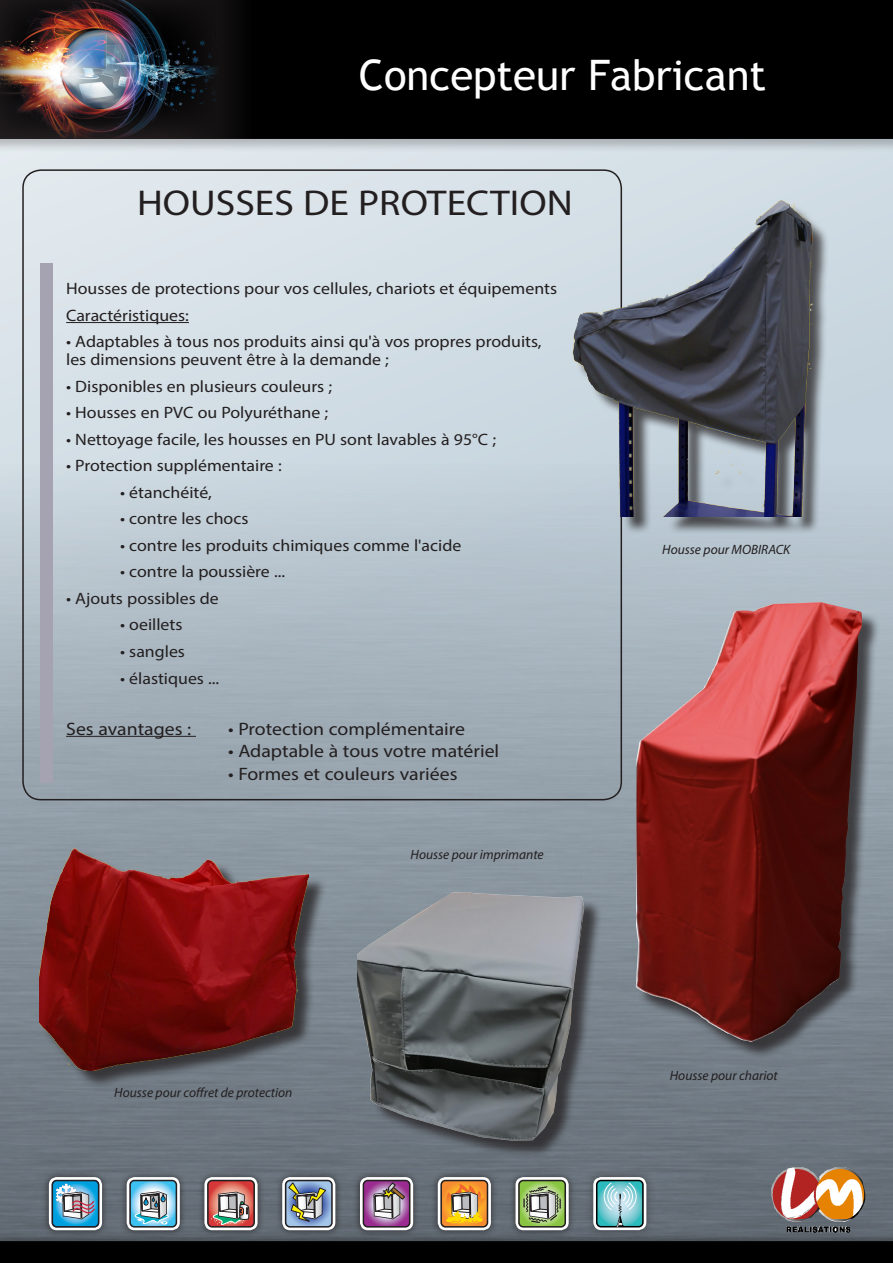
<style>
.page{position:relative;width:893px;height:1263px;background:#fff}
.page>*{position:absolute;margin:0;border:0;box-sizing:border-box;transform-origin:0 0}
.t1{font:42px "Myriad Pro";color:#fff}
.t2{font:42px "Trebuchet MS";color:#fff}
.Normal_e{font:36px "Myriad Pro";color:#231f20;scale:1.1 1}
.Normal_e-2{font:18px "Myriad Pro";color:#231f20;scale:1.1 1}
.Normal_e-3{font:16.5px/18px "Myriad Pro";color:#231f20;scale:1.08 1}
.t3{font:italic 13.5px "Myriad Pro";color:#231f20}
</style>
<div class="page">
<div style="left:0;top:0;width:893px;height:1240px;background:linear-gradient(to right,#d9e1e7,#cedae2)"></div>
<img style="left:0;top:463px;width:893px;height:770px">
<div style="left:0;top:0;width:893px;height:153px;background:#231f20;opacity:.25"></div>
<div style="left:0;top:1233px;width:893px;height:30px;background:#231f20;opacity:.25"></div>
<img style="left:0;top:0;width:148px;height:139px">
<svg style="left:148px;top:0;width:745px;height:139px;background:#020203"></svg>
<div style="left:0;top:1242px;width:893px;height:21px;background:#000"></div>
<div style="left:42px;top:1170px;width:67px;height:67px;background:#231f20;opacity:.75"></div>
<div style="left:49px;top:1177px;width:53px;height:53px;background:#fff;border-radius:8px"></div>
<svg style="left:51px;top:1179px;width:49px;height:49px;background:#629bb8"></svg>
<div style="left:119px;top:1170px;width:68px;height:67px;background:#231f20;opacity:.75"></div>
<div style="left:127px;top:1177px;width:53px;height:53px;background:#fff;border-radius:8px"></div>
<svg style="left:127px;top:1179px;width:51px;height:49px;background:#84b0c2"></svg>
<div style="left:275px;top:1170px;width:67px;height:67px;background:#231f20;opacity:.75"></div>
<div style="left:282px;top:1177px;width:53px;height:53px;background:#fff;border-radius:8px"></div>
<svg style="left:284px;top:1179px;width:49px;height:49px;background:#8896a0"></svg>
<div style="left:353px;top:1170px;width:67px;height:67px;background:#231f20;opacity:.75"></div>
<div style="left:360px;top:1177px;width:53px;height:53px;background:#fff;border-radius:8px"></div>
<svg style="left:362px;top:1186px;width:49px;height:42px;background:#9c7597"></svg>
<div style="left:430px;top:1170px;width:68px;height:67px;background:#231f20;opacity:.75"></div>
<div style="left:438px;top:1177px;width:53px;height:53px;background:#fff;border-radius:8px"></div>
<svg style="left:440px;top:1186px;width:49px;height:42px;background:#cb9851"></svg>
<div style="left:508px;top:1170px;width:68px;height:67px;background:#231f20;opacity:.75"></div>
<div style="left:515px;top:1177px;width:54px;height:53px;background:#fff;border-radius:8px"></div>
<svg style="left:517px;top:1186px;width:50px;height:42px;background:#92a678"></svg>
<div style="left:584px;top:1168px;width:72px;height:71px;background:#231f20;opacity:.5"></div>
<div style="left:593px;top:1177px;width:53px;height:53px;background:#fff;border-radius:8px"></div>
<svg style="left:595px;top:1179px;width:49px;height:49px;background:#7dbabf"></svg>
<hr style="left:66px;top:322px;width:123px;height:1px;background:#231f20">
<hr style="left:66px;top:736px;width:130px;height:1px;background:#231f20">
<div style="left:197px;top:1170px;width:68px;height:67px;background:#231f20;opacity:.75"></div>
<div style="left:204px;top:1177px;width:54px;height:53px;background:#fff;border-radius:8px"></div>
<svg style="left:204px;top:1179px;width:52px;height:49px;background:#af7e78"></svg>
<div style="left:576px;top:203px;width:254px;height:331px;background:#231f20;opacity:.75"></div>
<img style="left:573px;top:201px;width:242px;height:315px">
<div style="left:42px;top:851px;width:285px;height:238px;background:#231f20;opacity:.75"></div>
<img style="left:40px;top:848px;width:269px;height:222px">
<div style="left:637px;top:595px;width:255px;height:467px;background:#231f20;opacity:.75"></div>
<svg style="left:634px;top:592px;width:240px;height:452px;background:#7e4141"></svg>
<img style="left:771px;top:1167px;width:94px;height:52px">
<img style="left:786px;top:1219px;width:65px;height:14px">
<div style="left:40px;top:264px;width:12px;height:519px;background:#a5a3b1"></div>
<img style="left:357px;top:889px;width:277px;height:297px">
<p class="t2" style="left:359px;top:50px;width:409px">Concepteur Fabricant</p>
<h1 class="t1" style="left:349px;top:49px;width:378px">Concepteur Fabricant</h1>
<p class="Normal_e" style="left:137px;top:181px;width:398px">HOUSSES DE PROTECTION</p>
<p class="Normal_e-3" style="left:66px;top:280px;width:456px">Housses de protections pour vos cellules, chariots et équipements</p>
<p class="Normal_e-3" style="left:66px;top:306px;width:115px">Caractéristiques:</p>
<p class="Normal_e-3" style="left:66px;top:333px;width:442px">• Adaptables à tous nos produits ainsi qu'à vos propres produits, les dimensions peuvent être à la demande ;</p>
<p class="Normal_e-3" style="left:66px;top:377px;width:248px">• Disponibles en plusieurs couleurs ;</p>
<p class="Normal_e-3" style="left:66px;top:404px;width:244px">• Housses en PVC ou Polyuréthane ;</p>
<p class="Normal_e-3" style="left:66px;top:430px;width:400px">• Nettoyage facile, les housses en PU sont lavables à 95°C ;</p>
<p class="Normal_e-3" style="left:66px;top:457px;width:201px">• Protection supplémentaire :</p>
<p class="Normal_e-3" style="left:120px;top:483px;width:86px">• étanchéité,</p>
<p class="Normal_e-3" style="left:120px;top:510px;width:120px">• contre les chocs</p>
<p class="Normal_e-3" style="left:120px;top:536px;width:317px">• contre les produits chimiques comme l'acide</p>
<p class="Normal_e-3" style="left:120px;top:563px;width:154px">• contre la poussière ...</p>
<p class="Normal_e-3" style="left:66px;top:589px;width:143px">• Ajouts possibles de</p>
<p class="Normal_e-3" style="left:120px;top:616px;width:59px">• oeillets</p>
<p class="Normal_e-3" style="left:120px;top:642px;width:62px">• sangles</p>
<p class="Normal_e-3" style="left:120px;top:669px;width:93px">• élastiques ...</p>
<p class="Normal_e-2" style="left:66px;top:717px;width:115px">Ses avantages :</p>
<p class="Normal_e-2" style="left:228px;top:717px;width:217px">• Protection complémentaire</p>
<p class="Normal_e-2" style="left:228px;top:739px;width:248px">• Adaptable à tous votre matériel</p>
<p class="Normal_e-2" style="left:228px;top:763px;width:210px">• Formes et couleurs variées</p>
<p class="t3" style="left:114px;top:1084px;width:180px">Housse pour coffret de protection</p>
<p class="t3" style="left:411px;top:846px;width:135px">Housse pour imprimante</p>
<p class="t3" style="left:662px;top:542px;width:129px">Housse pour MOBIRACK</p>
<p class="t3" style="left:670px;top:1067px;width:109px">Housse pour chariot</p>
</div>
